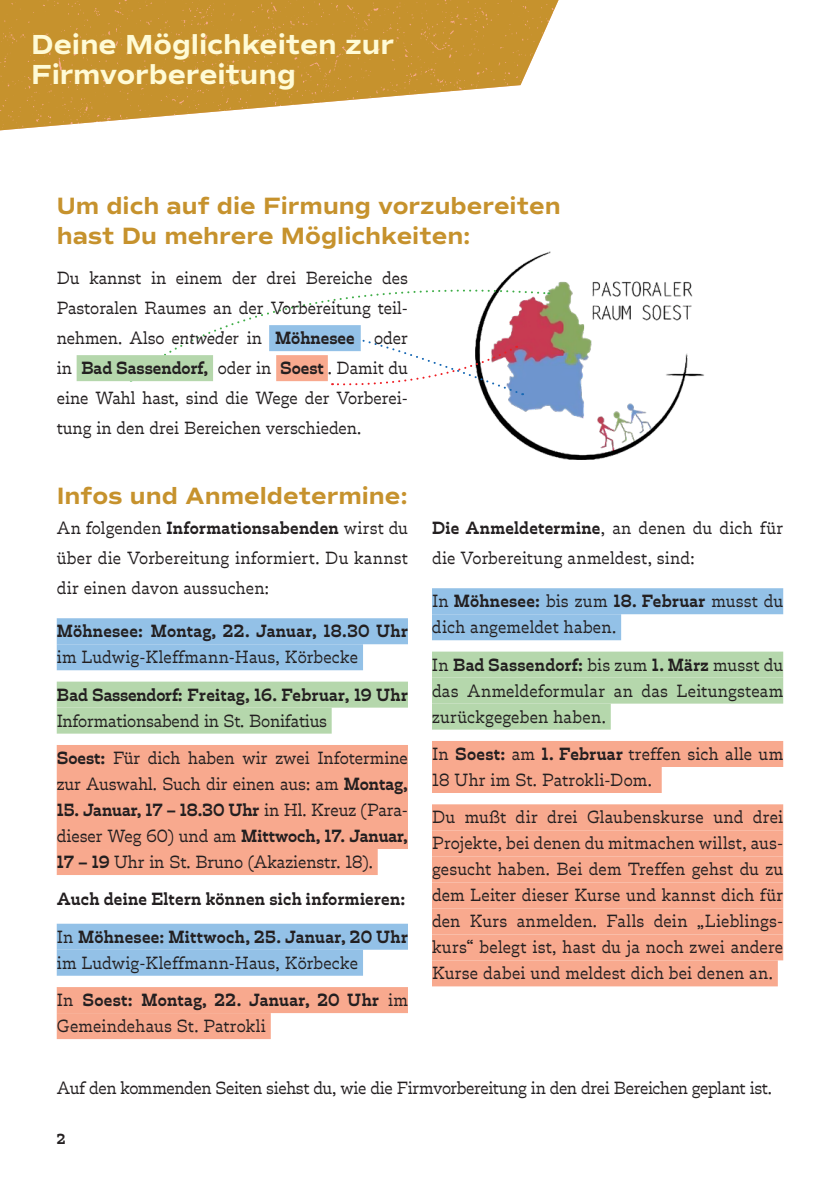
<style>
.page{position:relative;width:840px;height:1191px;background:#fff}
.page>*{position:absolute;margin:0;border:0;box-sizing:border-box;transform-origin:0 0}
.t1{font:700 28px/30px "Commuters Sans";letter-spacing:-.005em;color:#fffbd6}
.t2{font:700 24px/30px "Commuters Sans";color:#c6922d}
.t3{font:17px/26px "Trilby";color:#231f20;text-align:justify}
.t4{font:700 17px/37.4px "Trilby";letter-spacing:.015em;color:#231f20}
.t5{font:17px "Trilby";letter-spacing:-.025em;color:#231f20}
.t6{font:700 14px "Trilby";color:#231f20}
.s1{font-style:italic}
.s2{font-weight:700}
.s3{font-weight:400}
</style>
<div class="page">
<img style="left:0;top:0;width:558px;height:130px">
<div style="left:57px;top:618px;width:351px;height:26px;background:#93c1e7"></div>
<div style="left:57px;top:644px;width:306px;height:26px;background:#93c1e7"></div>
<div style="left:57px;top:681px;width:351px;height:26px;background:#b5d7ac"></div>
<div style="left:57px;top:707px;width:274px;height:26px;background:#b5d7ac"></div>
<div style="left:57px;top:745px;width:351px;height:26px;background:#f8a98e"></div>
<div style="left:57px;top:771px;width:351px;height:26px;background:#f8a98e"></div>
<div style="left:57px;top:797px;width:351px;height:26px;background:#f8a98e"></div>
<div style="left:57px;top:823px;width:351px;height:26px;background:#f8a98e"></div>
<div style="left:57px;top:849px;width:320px;height:26px;background:#f8a98e"></div>
<div style="left:57px;top:923px;width:351px;height:26px;background:#93c1e7"></div>
<div style="left:57px;top:949px;width:306px;height:26px;background:#93c1e7"></div>
<div style="left:57px;top:987px;width:351px;height:26px;background:#f8a98e"></div>
<div style="left:57px;top:1013px;width:213px;height:26px;background:#f8a98e"></div>
<div style="left:432px;top:588px;width:350px;height:26px;background:#93c1e7"></div>
<div style="left:432px;top:614px;width:188px;height:26px;background:#93c1e7"></div>
<div style="left:432px;top:651px;width:350px;height:26px;background:#b5d7ac"></div>
<div style="left:432px;top:677px;width:350px;height:26px;background:#b5d7ac"></div>
<div style="left:432px;top:703px;width:178px;height:26px;background:#b5d7ac"></div>
<div style="left:432px;top:741px;width:350px;height:26px;background:#f8a98e"></div>
<div style="left:432px;top:767px;width:229px;height:26px;background:#f8a98e"></div>
<div style="left:432px;top:804px;width:350px;height:26px;background:#f8a98e"></div>
<div style="left:432px;top:830px;width:350px;height:26px;background:#f8a98e"></div>
<div style="left:432px;top:856px;width:350px;height:26px;background:#f8a98e"></div>
<div style="left:432px;top:882px;width:350px;height:26px;background:#f8a98e"></div>
<div style="left:432px;top:908px;width:350px;height:26px;background:#f8a98e"></div>
<div style="left:432px;top:934px;width:350px;height:26px;background:#f8a98e"></div>
<div style="left:432px;top:960px;width:345px;height:26px;background:#f8a98e"></div>
<img style="left:483px;top:252px;width:221px;height:207px">
<svg style="left:164px;top:275px;width:383px;height:104px"></svg>
<svg style="left:332px;top:334px;width:191px;height:61px"></svg>
<div style="left:269px;top:325px;width:91px;height:26px;background:#93c1e7"></div>
<div style="left:77px;top:355px;width:136px;height:26px;background:#b5d7ac"></div>
<div style="left:276px;top:355px;width:51px;height:26px;background:#f8a98e"></div>
<h1 class="t1" style="left:31px;top:30px;width:364px">Deine Möglichkeiten zur<br>Firmvorbereitung</h1>
<h2 class="t2" style="left:57px;top:191px;width:505px">Um dich auf die Firmung vorzubereiten hast Du mehrere Möglichkeiten:</h2>
<p class="t3" style="left:57px;top:263px;width:352px;line-height:30px">Du kannst in einem der drei Bereiche des Pastoralen Raumes an der Vorbereitung teil&shy;nehmen. Also <span class="s1">entweder</span> in <span class="s2">Möhnesee</span> oder in <span class="s2">Bad Sassendorf,</span> oder in <span class="s2">Soest</span> . Damit du eine Wahl hast, sind die Wege der Vorberei&shy;tung in den drei Bereichen verschieden.</p>
<h2 class="t2" style="left:57px;top:481px;width:352px">Infos und Anmeldetermine:</h2>
<p class="t3" style="left:57px;top:513px;width:352px;line-height:30px">An folgenden <span class="s2">Informationsabenden</span> wirst du über die Vorbereitung informiert. Du kannst dir einen davon aussuchen:</p>
<p class="t4" style="left:57px;top:612px;width:352px">Möhnesee: Montag, 22. Januar, 18.30 Uhr</p>
<p class="t3" style="left:57px;top:644px;width:303px">im Ludwig-Kleffmann-Haus, Körbecke</p>
<p class="t4" style="left:57px;top:675px;width:352px">Bad Sassendorf: Freitag, 16. Februar, 19 Uhr</p>
<p class="t3" style="left:57px;top:701px;width:352px;line-height:37.4px">Informationsabend in St. Bonifatius<br><span class="s2">Soest:</span> Für dich haben wir zwei Infotermine</p>
<p class="t3" style="left:57px;top:771px;width:352px">zur Auswahl. Such dir einen aus: am <span class="s2">Montag,</span></p>
<p class="t3" style="left:57px;top:797px;width:352px"><span class="s2">15. Januar, 17 – 18.30 Uhr</span> in Hl. Kreuz (Para&shy;dieser Weg 60) und am <span class="s2">Mittwoch, 17. Januar, 17 – 19</span> Uhr in St. Bruno (Akazienstr. 18).</p>
<p class="t4" style="left:57px;top:880px;width:352px">Auch deine Eltern können sich informieren:<br><span class="s3">In</span> Möhnesee: Mittwoch, 25. Januar, 20 Uhr</p>
<p class="t3" style="left:57px;top:943px;width:352px;line-height:37.4px">im Ludwig-Kleffmann-Haus, Körbecke<br>In <span class="s2">Soest: Montag, 22. Januar, 20 Uhr</span> im</p>
<p class="t3" style="left:57px;top:1012px;width:210px">Gemeindehaus St. Patrokli</p>
<p class="t3" style="left:432px;top:513px;width:352px;line-height:30px"><span class="s2">Die Anmeldetermine</span>, an denen du dich für die Vorbereitung anmeldest, sind:</p>
<p class="t3" style="left:432px;top:588px;width:352px">In <span class="s2">Möhnesee:</span> bis zum <span class="s2">18. Februar</span> musst du dich angemeldet haben.</p>
<p class="t3" style="left:432px;top:651px;width:352px">In <span class="s2">Bad Sassendorf:</span> bis zum <span class="s2">1. März</span> musst du das Anmeldeformular an das Leitungsteam zurückgegeben haben.</p>
<p class="t3" style="left:432px;top:741px;width:352px">In <span class="s2">Soest:</span> am <span class="s2">1. Februar</span> treffen sich alle um<br>18 Uhr im St. Patrokli-Dom.</p>
<p class="t3" style="left:432px;top:804px;width:352px">Du mußt dir drei Glaubenskurse und drei Projekte, bei denen du mitmachen willst, aus&shy;gesucht haben. Bei dem Treffen gehst du zu dem Leiter dieser Kurse und kannst dich für den Kurs anmelden. Falls dein „Lieblings&shy;kurs“ belegt ist, hast du ja noch zwei andere Kurse dabei und meldest dich bei denen an.</p>
<p class="t5" style="left:57px;top:1077px;width:716px">Auf den kommenden Seiten siehst du, wie die Firmvorbereitung in den drei Bereichen geplant ist.</p>
<p class="t6" style="left:57px;top:1130px;width:10px">2</p>
</div>
